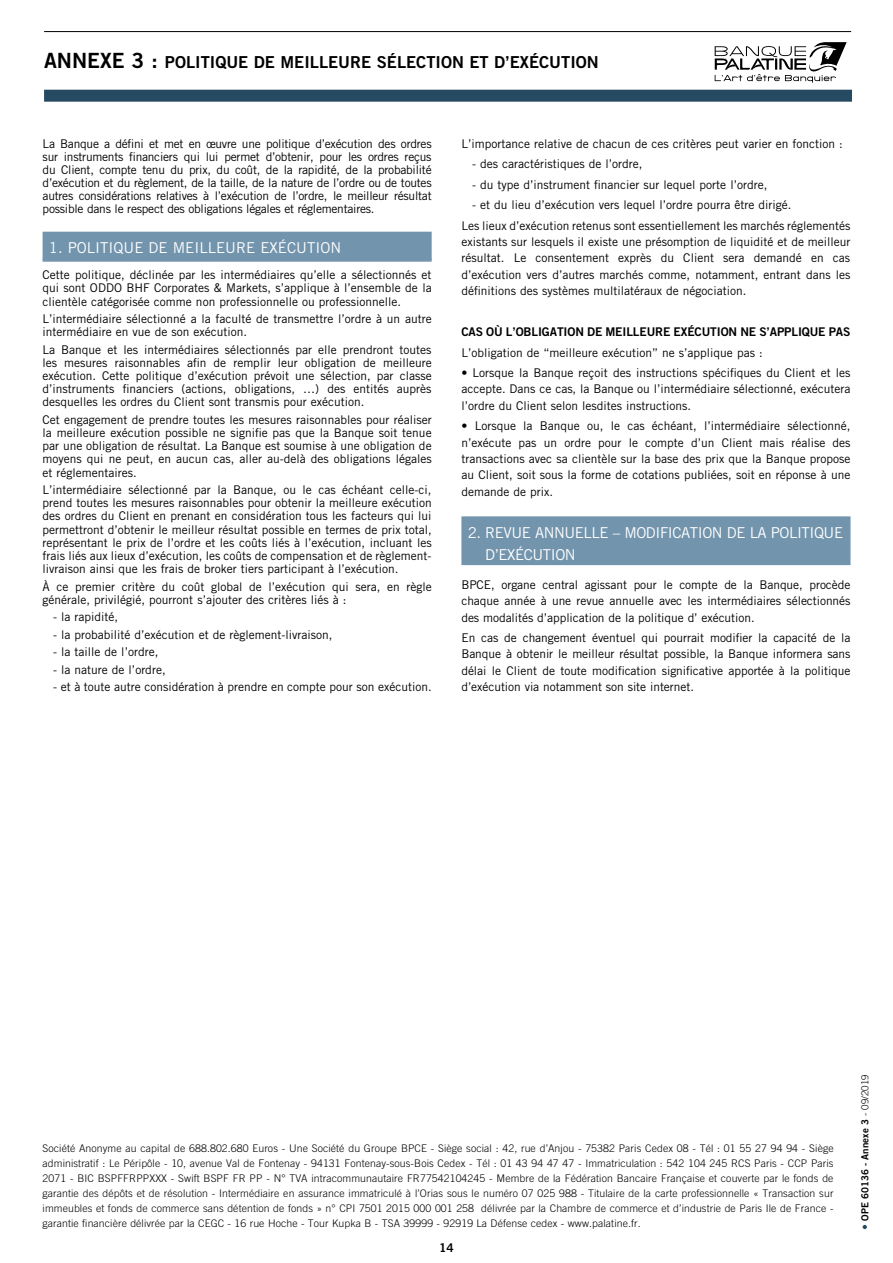
<style>
.page{position:relative;width:893px;height:1263px;background:#fff}
.page>*{position:absolute;margin:0;border:0;box-sizing:border-box;transform-origin:0 0}
.t1{font:16.5px "Trade Gothic Bold Two";color:#000}
.t2{font:15px/21.6px "Trade Gothic";letter-spacing:-.03em;color:#fff}
.t3{font:15px "Trade Gothic";color:#fff}
.t4{font:12px/13.2px "Trade Gothic";color:#000;text-align:justify}
.t5{font:12px "Trade Gothic Bold Two";letter-spacing:-.01em;color:#000}
.t6{font:300 10.5px/15px "Trade Gothic";letter-spacing:.01em;color:#000;text-align:justify}
.t7{font:9.75px "Trade Gothic Bold Two";color:#000}
.s1{font-size:21px}
.s2{font-family:"Trade Gothic";font-weight:300}
</style>
<div class="page">
<svg style="left:715px;top:42px;width:132px;height:41px"></svg>
<svg style="left:863px;top:1225px;width:4px;height:4px"></svg>
<div style="left:43px;top:232px;width:389px;height:30px;background:#7294ad"></div>
<div style="left:461px;top:516px;width:389px;height:49px;background:#7294ad"></div>
<hr style="left:44px;top:31px;width:807px;height:1px;background:#000">
<div style="left:44px;top:90px;width:808px;height:12px;background:#274a63"></div>
<h1 class="t1" style="left:44px;top:52px;width:556px"><span class="s1">ANNEXE 3 :</span> POLITIQUE DE MEILLEURE SÉLECTION ET D’EXÉCUTION</h1>
<p class="t4" style="left:43px;top:136px;width:391px">La Banque a défini et met en œuvre une politique d’exécution des ordres sur instruments financiers qui lui permet d’obtenir, pour les ordres reçus du Client, compte tenu du prix, du coût, de la rapidité, de la probabilité d’exécution et du règlement, de la taille, de la nature de l’ordre ou de toutes autres considérations relatives à l’exécution de l’ordre, le meilleur résultat possible dans le respect des obligations légales et réglementaires.</p>
<p class="t3" style="left:49px;top:239px;width:294px">1. POLITIQUE DE MEILLEURE EXÉCUTION</p>
<p class="t4" style="left:43px;top:268px;width:391px">Cette politique, déclinée par les intermédiaires qu’elle a sélectionnés et qui sont ODDO BHF Corporates &amp; Markets, s’applique à l’ensemble de la clientèle catégorisée comme non professionnelle ou professionnelle.</p>
<p class="t4" style="left:43px;top:312px;width:391px">L’intermédiaire sélectionné a la faculté de transmettre l’ordre à un autre intermédiaire en vue de son exécution.</p>
<p class="t4" style="left:43px;top:343px;width:391px">La Banque et les intermédiaires sélectionnés par elle prendront toutes les mesures raisonnables afin de remplir leur obligation de meilleure exécution. Cette politique d’exécution prévoit une sélection, par classe d’instruments financiers (actions, obligations, …) des entités auprès desquelles les ordres du Client sont transmis pour exécution.</p>
<p class="t4" style="left:43px;top:413px;width:391px">Cet engagement de prendre toutes les mesures raisonnables pour réaliser la meilleure exécution possible ne signifie pas que la Banque soit tenue par une obligation de résultat. La Banque est soumise à une obligation de moyens qui ne peut, en aucun cas, aller au-delà des obligations légales et réglementaires.</p>
<p class="t4" style="left:43px;top:483px;width:391px">L’intermédiaire sélectionné par la Banque, ou le cas échéant celle-ci, prend toutes les mesures raisonnables pour obtenir la meilleure exécution des ordres du Client en prenant en considération tous les facteurs qui lui permettront d’obtenir le meilleur résultat possible en termes de prix total, représentant le prix de l’ordre et les coûts liés à l’exécution, incluant les frais liés aux lieux d’exécution, les coûts de compensation et de règlement&shy;livraison ainsi que les frais de broker tiers participant à l’exécution.</p>
<p class="t4" style="left:43px;top:580px;width:391px">À ce premier critère du coût global de l’exécution qui sera, en règle générale, privilégié, pourront s’ajouter des critères liés à :</p>
<p class="t4" style="left:53px;top:610px;width:67px">- la rapidité,</p>
<p class="t4" style="left:53px;top:628px;width:281px">- la probabilité d’exécution et de règlement-livraison,</p>
<p class="t4" style="left:53px;top:645px;width:107px">- la taille de l’ordre,</p>
<p class="t4" style="left:53px;top:662px;width:114px">- la nature de l’ordre,</p>
<p class="t4" style="left:53px;top:680px;width:380px">- et à toute autre considération à prendre en compte pour son exécution.</p>
<p class="t4" style="left:461px;top:136px;width:383px">L’importance relative de chacun de ces critères peut varier en fonction :</p>
<p class="t4" style="left:472px;top:157px;width:172px">- des caractéristiques de l’ordre,</p>
<p class="t4" style="left:472px;top:178px;width:297px">- du type d’instrument financier sur lequel porte l’ordre,</p>
<p class="t4" style="left:461px;top:194px;width:391px;line-height:20.5px;text-indent:11px">- et du lieu d’exécution vers lequel l’ordre pourra être dirigé.<br>Les lieux d’exécution retenus sont essentiellement les marchés réglementés</p>
<p class="t4" style="left:461px;top:233px;width:391px;line-height:16.4px">existants sur lesquels il existe une présomption de liquidité et de meilleur résultat. Le consentement exprès du Client sera demandé en cas d’exécution vers d’autres marchés comme, notamment, entrant dans les définitions des systèmes multilatéraux de négociation.</p>
<p class="t5" style="left:461px;top:324px;width:391px">CAS OÙ L’OBLIGATION DE MEILLEURE EXÉCUTION NE S’APPLIQUE PAS</p>
<p class="t4" style="left:461px;top:346px;width:303px">L’obligation de “meilleure exécution” ne s’applique pas :</p>
<p class="t4" style="left:461px;top:365px;width:391px;line-height:16.4px">• Lorsque la Banque reçoit des instructions spécifiques du Client et les accepte. Dans ce cas, la Banque ou l’intermédiaire sélectionné, exécutera l’ordre du Client selon lesdites instructions.</p>
<p class="t4" style="left:461px;top:418px;width:391px;line-height:16.4px">• Lorsque la Banque ou, le cas échéant, l’intermédiaire sélectionné, n’exécute pas un ordre pour le compte d’un Client mais réalise des transactions avec sa clientèle sur la base des prix que la Banque propose au Client, soit sous la forme de cotations publiées, soit en réponse à une demande de prix.</p>
<p class="t2" style="left:485px;top:522px;width:359px;text-indent:-17px">2. REVUE ANNUELLE – MODIFICATION DE LA POLITIQUE<br>D’EXÉCUTION</p>
<p class="t4" style="left:461px;top:576px;width:391px;line-height:16.4px">BPCE, organe central agissant pour le compte de la Banque, procède chaque année à une revue annuelle avec les intermédiaires sélectionnés des modalités d’application de la politique d’ exécution.</p>
<p class="t4" style="left:461px;top:629px;width:391px;line-height:16.4px">En cas de changement éventuel qui pourrait modifier la capacité de la Banque à obtenir le meilleur résultat possible, la Banque informera sans délai le Client de toute modification significative apportée à la politique d’exécution via notamment son site internet.</p>
<p class="t6" style="left:43px;top:1140px;width:792px">Société Anonyme au capital de 688.802.680 Euros - Une Société du Groupe BPCE - Siège social : 42, rue d’Anjou - 75382 Paris Cedex 08 - Tél : 01 55 27 94 94 - Siège administratif : Le Péripôle - 10, avenue Val de Fontenay - 94131 Fontenay-sous-Bois Cedex - Tél : 01 43 94 47 47 - Immatriculation : 542 104 245 RCS Paris - CCP Paris 2071 - BIC BSPFFRPPXXX - Swift BSPF FR PP - N° TVA intracommunautaire FR77542104245 - Membre de la Fédération Bancaire Française et couverte par le fonds de garantie des dépôts et de résolution - Intermédiaire en assurance immatriculé à l’Orias sous le numéro 07 025 988 - Titulaire de la carte professionnelle « Transaction sur immeubles et fonds de commerce sans détention de fonds » n° CPI 7501 2015 000 001 258 délivrée par la Chambre de commerce et d’industrie de Paris Ile de France - garantie financière délivrée par la CEGC - 16 rue Hoche - Tour Kupka B - TSA 39999 - 92919 La Défense cedex - www.palatine.fr.</p>
<p class="t5" style="left:439px;top:1241px;width:16px">14</p>
<p class="t7" style="left:859px;top:1221px;width:148px;rotate:-90deg">OPE 60136 - Annexe 3 <span class="s2">- 09/2019</span></p>
</div>
